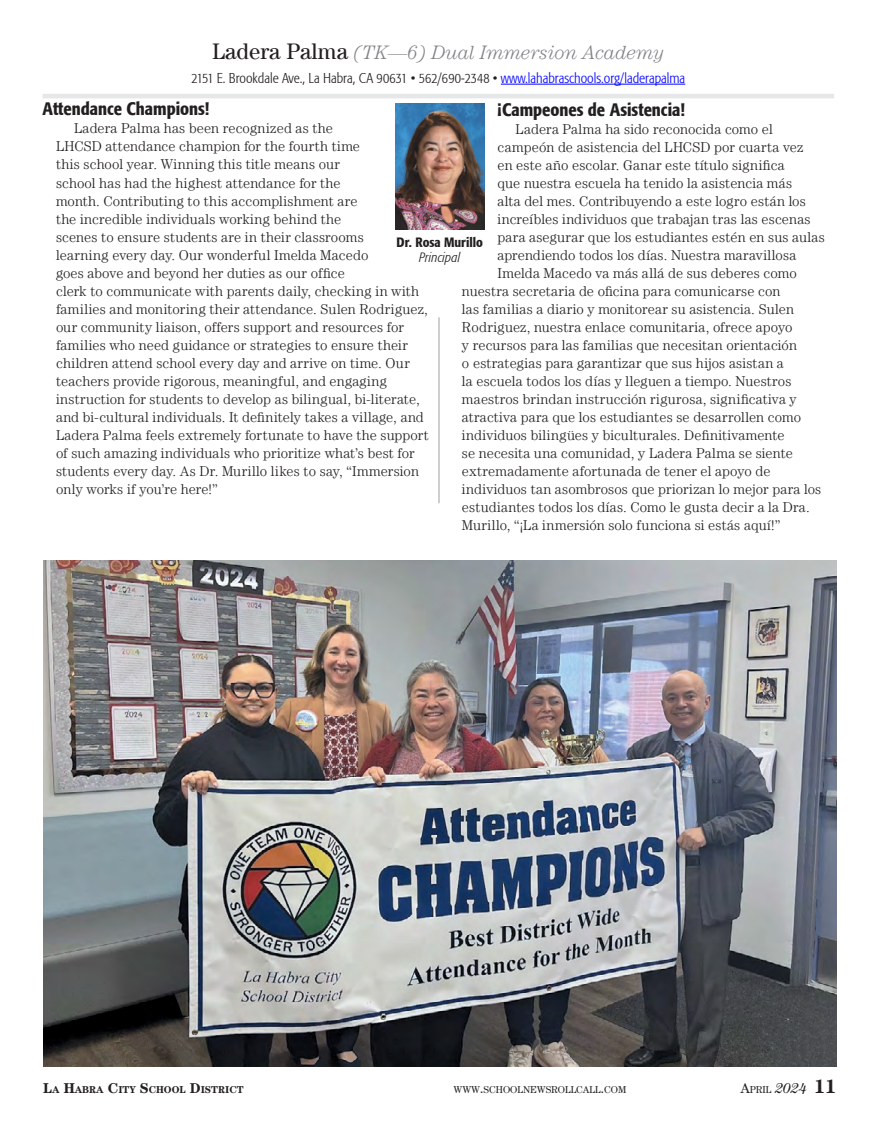
<style>
.page{position:relative;width:878px;height:1121px;background:#fff}
.page>*{position:absolute;margin:0;border:0;box-sizing:border-box;transform-origin:0 0}
.t1{font:italic 300 19.5px "Century LT";letter-spacing:-.005em;color:#808285}
.t2{font:500 condensed 18px "Formata";color:#231f20}
.t3{font:300 14.25px/18px "Century LT";letter-spacing:.01em;color:#231f20}
.t4{font:300 condensed 14.25px "Formata";color:#231f20}
.t5{font:500 condensed 13.5px "Formata";color:#231f20}
.t6{font:italic 300 condensed 13.5px "Formata";letter-spacing:.005em;color:#231f20}
.t7{font:10.05px "Century LT";color:#231f20}
.t8{font:700 10.05px "Century LT";color:#231f20}
.s1{font-weight:400;font-style:normal;font-size:22.5px;color:#231f20}
.s2{color:#00f}
.s3{font-size:14.25px}
.s4{font-style:italic;font-size:14.25px}
.s5{font-weight:700;font-size:19.5px}
</style>
<div class="page">
<img style="left:395px;top:103px;width:89px;height:126px">
<hr style="left:43px;top:94px;width:791px;height:4px;background:#e6e7e8">
<hr style="left:501px;top:84px;width:184px;height:1px;background:#00f">
<img style="left:43px;top:560px;width:793px;height:506px">
<hr style="left:438px;top:317px;width:2px;height:186px;background:#bcbec0">
<h1 class="t1" style="left:212px;top:41px;width:453px"><span class="s1">Ladera Palma</span> (TK—6) Dual Immersion Academy</h1>
<p class="t4" style="left:191px;top:70px;width:495px">2151 E. Brookdale Ave., La Habra, CA 90631 • 562/690-2348 • <span class="s2">www.lahabraschools.org/laderapalma</span></p>
<p class="t2" style="left:497px;top:98px;width:189px">¡Campeones de Asistencia!</p>
<p class="t3" style="left:515px;top:120px;width:259px">Ladera Palma ha sido reconocida como el</p>
<p class="t3" style="left:497px;top:138px;width:307px">campeón de asistencia del LHCSD por cuarta vez</p>
<p class="t3" style="left:497px;top:156px;width:289px">en este año escolar. Ganar este título significa</p>
<p class="t3" style="left:497px;top:174px;width:296px">que nuestra escuela ha tenido la asistencia más</p>
<p class="t3" style="left:497px;top:192px;width:310px">alta del mes. Contribuyendo a este logro están los</p>
<p class="t3" style="left:497px;top:210px;width:314px">increíbles individuos que trabajan tras las escenas</p>
<p class="t3" style="left:497px;top:228px;width:329px">para asegurar que los estudiantes estén en sus aulas</p>
<p class="t3" style="left:497px;top:246px;width:300px">aprendiendo todos los días. Nuestra maravillosa</p>
<p class="t3" style="left:497px;top:264px;width:301px">Imelda Macedo va más allá de sus deberes como</p>
<p class="t3" style="left:462px;top:282px;width:320px">nuestra secretaria de oficina para comunicarse con</p>
<p class="t3" style="left:462px;top:300px;width:333px">las familias a diario y monitorear su asistencia. Sulen</p>
<p class="t3" style="left:462px;top:318px;width:332px">Rodriguez, nuestra enlace comunitaria, ofrece apoyo</p>
<p class="t3" style="left:462px;top:336px;width:336px">y recursos para las familias que necesitan orientación</p>
<p class="t3" style="left:462px;top:354px;width:323px">o estrategias para garantizar que sus hijos asistan a</p>
<p class="t3" style="left:462px;top:372px;width:331px">la escuela todos los días y lleguen a tiempo. Nuestros</p>
<p class="t3" style="left:462px;top:390px;width:336px">maestros brindan instrucción rigurosa, significativa y</p>
<p class="t3" style="left:462px;top:408px;width:340px">atractiva para que los estudiantes se desarrollen como</p>
<p class="t3" style="left:462px;top:426px;width:324px">individuos bilingües y biculturales. Definitivamente</p>
<p class="t3" style="left:462px;top:444px;width:332px">se necesita una comunidad, y Ladera Palma se siente</p>
<p class="t3" style="left:462px;top:462px;width:310px">extremadamente afortunada de tener el apoyo de</p>
<p class="t3" style="left:462px;top:480px;width:361px">individuos tan asombrosos que priorizan lo mejor para los</p>
<p class="t3" style="left:462px;top:498px;width:349px">estudiantes todos los días. Como le gusta decir a la Dra.</p>
<p class="t3" style="left:462px;top:516px;width:320px">Murillo, “¡La inmersión solo funciona si estás aquí!”</p>
<p class="t2" style="left:43px;top:98px;width:168px">Attendance Champions!</p>
<p class="t3" style="left:56px;top:119px;width:374px;text-indent:18px">Ladera Palma has been recognized as the<br>LHCSD attendance champion for the fourth time<br>this school year. Winning this title means our<br>school has had the highest attendance for the<br>month. Contributing to this accomplishment are<br>the incredible individuals working behind the<br>scenes to ensure students are in their classrooms<br>learning every day. Our wonderful Imelda Macedo<br>goes above and beyond her duties as our office<br>clerk to communicate with parents daily, checking in with families and monitoring their attendance. Sulen Rodriguez, our community liaison, offers support and resources for families who need guidance or strategies to ensure their children attend school every day and arrive on time. Our teachers provide rigorous, meaningful, and engaging instruction for students to develop as bilingual, bi-literate, and bi-cultural individuals. It definitely takes a village, and Ladera Palma feels extremely fortunate to have the support of such amazing individuals who prioritize what’s best for students every day. As Dr. Murillo likes to say, “Immersion only works if you’re here!”</p>
<p class="t5" style="left:396px;top:234px;width:88px">Dr. Rosa Murillo</p>
<p class="t6" style="left:419px;top:249px;width:42px">Principal</p>
<p class="t8" style="left:43px;top:1083px;width:202px"><span class="s3">L</span>A <span class="s3">H</span>ABRA <span class="s3">C</span>ITY <span class="s3">S</span>CHOOL <span class="s3">D</span>ISTRICT</p>
<p class="t7" style="left:453px;top:1083px;width:174px">WWW<span class="s3">.</span>SCHOOLNEWSROLLCALL<span class="s3">.</span>COM</p>
<p class="t7" style="left:740px;top:1083px;width:98px"><span class="s3">A</span>PRIL <span class="s4">2024</span> <span class="s5">11</span></p>
</div>
